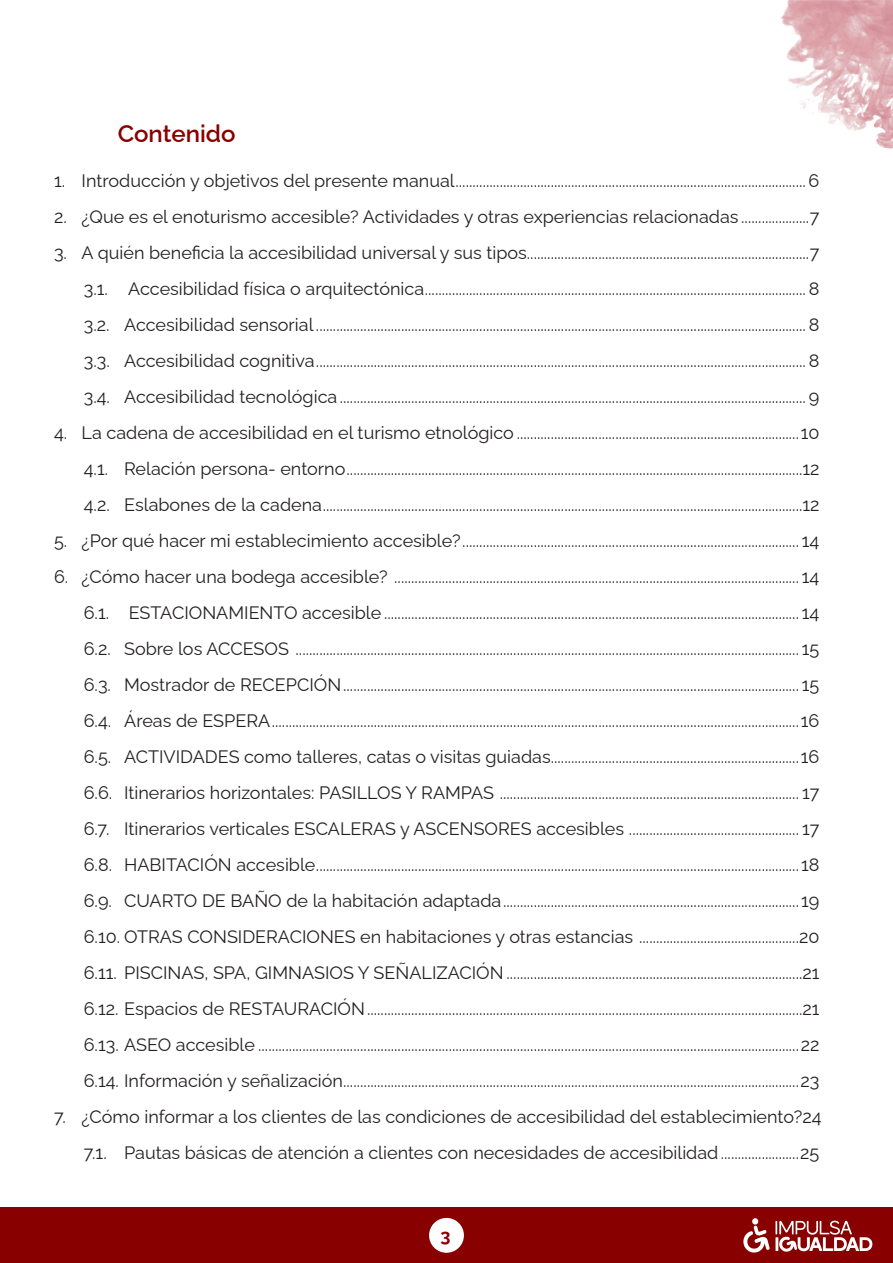
<style>
.page{position:relative;width:893px;height:1263px;background:#fff}
.page>*{position:absolute;margin:0;border:0;box-sizing:border-box;transform-origin:0 0}
.TOC_Heading{font:600 24px "Raleway";color:#890000}
.TOC2{font:18px "Raleway";color:#231f20}
.TOC1{font:18px "Raleway";color:#231f20}
.t1{font:700 18px "Raleway";color:#890000}
</style>
<div class="page">
<img style="left:781px;top:0;width:112px;height:149px">
<div style="left:0;top:1208px;width:893px;height:55px;background:#890000"></div>
<img style="left:743px;top:1219px;width:130px;height:34px">
<div style="left:429px;top:1218px;width:35px;height:35px;background:#fff;border-radius:50%"></div>
<p class="TOC_Heading" style="left:118px;top:114px;width:119px">Contenido</p>
<p class="TOC1" style="left:54px;top:166px;width:767px">1. Introducción y objetivos del presente manual.......................................................................................................6</p>
<p class="TOC1" style="left:54px;top:202px;width:767px">2. ¿Que es el enoturismo accesible? Actividades y otras experiencias relacionadas ....................7</p>
<p class="TOC1" style="left:54px;top:238px;width:767px">3. A quién beneficia la accesibilidad universal y sus tipos...................................................................................7</p>
<p class="TOC2" style="left:84px;top:274px;width:737px">3.1. Accesibilidad física o arquitectónica................................................................................................................ 8</p>
<p class="TOC2" style="left:84px;top:310px;width:737px">3.2. Accesibilidad sensorial................................................................................................................................................ 8</p>
<p class="TOC2" style="left:84px;top:346px;width:737px">3.3. Accesibilidad cognitiva................................................................................................................................................ 8</p>
<p class="TOC2" style="left:84px;top:382px;width:737px">3.4. Accesibilidad tecnológica......................................................................................................................................... 9</p>
<p class="TOC1" style="left:54px;top:418px;width:767px">4. La cadena de accesibilidad en el turismo etnológico ...................................................................................10</p>
<p class="TOC2" style="left:84px;top:454px;width:737px">4.1. Relación persona- entorno......................................................................................................................................12</p>
<p class="TOC2" style="left:84px;top:490px;width:737px">4.2. Eslabones de la cadena.............................................................................................................................................12</p>
<p class="TOC1" style="left:54px;top:526px;width:767px">5. ¿Por qué hacer mi establecimiento accesible?................................................................................................... 14</p>
<p class="TOC1" style="left:54px;top:562px;width:767px">6. ¿Cómo hacer una bodega accesible? ....................................................................................................................... 14</p>
<p class="TOC2" style="left:84px;top:598px;width:737px">6.1. ESTACIONAMIENTO accesible .......................................................................................................................... 14</p>
<p class="TOC2" style="left:84px;top:634px;width:737px">6.2. Sobre los ACCESOS .................................................................................................................................................... 15</p>
<p class="TOC2" style="left:84px;top:670px;width:737px">6.3. Mostrador de RECEPCIÓN...................................................................................................................................... 15</p>
<p class="TOC2" style="left:84px;top:706px;width:737px">6.4. Áreas de ESPERA...........................................................................................................................................................16</p>
<p class="TOC2" style="left:84px;top:742px;width:737px">6.5. ACTIVIDADES como talleres, catas o visitas guiadas.........................................................................16</p>
<p class="TOC2" style="left:84px;top:778px;width:737px">6.6. Itinerarios horizontales: PASILLOS Y RAMPAS ........................................................................................ 17</p>
<p class="TOC2" style="left:84px;top:814px;width:737px">6.7. Itinerarios verticales ESCALERAS y ASCENSORES accesibles .................................................. 17</p>
<p class="TOC2" style="left:84px;top:850px;width:737px">6.8. HABITACIÓN accesible..............................................................................................................................................18</p>
<p class="TOC2" style="left:84px;top:886px;width:737px">6.9. CUARTO DE BAÑO de la habitación adaptada....................................................................................... 19</p>
<p class="TOC2" style="left:84px;top:922px;width:737px">6.10. OTRAS CONSIDERACIONES en habitaciones y otras estancias ...............................................20</p>
<p class="TOC2" style="left:84px;top:958px;width:737px">6.11. PISCINAS, SPA, GIMNASIOS Y SEÑALIZACIÓN.......................................................................................21</p>
<p class="TOC2" style="left:84px;top:994px;width:737px">6.12. Espacios de RESTAURACIÓN................................................................................................................................21</p>
<p class="TOC2" style="left:84px;top:1030px;width:737px">6.13. ASEO accesible ...............................................................................................................................................................22</p>
<p class="TOC2" style="left:84px;top:1066px;width:737px">6.14. Información y señalización......................................................................................................................................23</p>
<p class="TOC1" style="left:54px;top:1102px;width:769px">7. ¿Cómo informar a los clientes de las condiciones de accesibilidad del establecimiento?24</p>
<p class="TOC2" style="left:84px;top:1138px;width:737px">7.1. Pautas básicas de atención a clientes con necesidades de accesibilidad.......................25</p>
<p class="t1" style="left:441px;top:1221px;width:12px">3</p>
</div>
